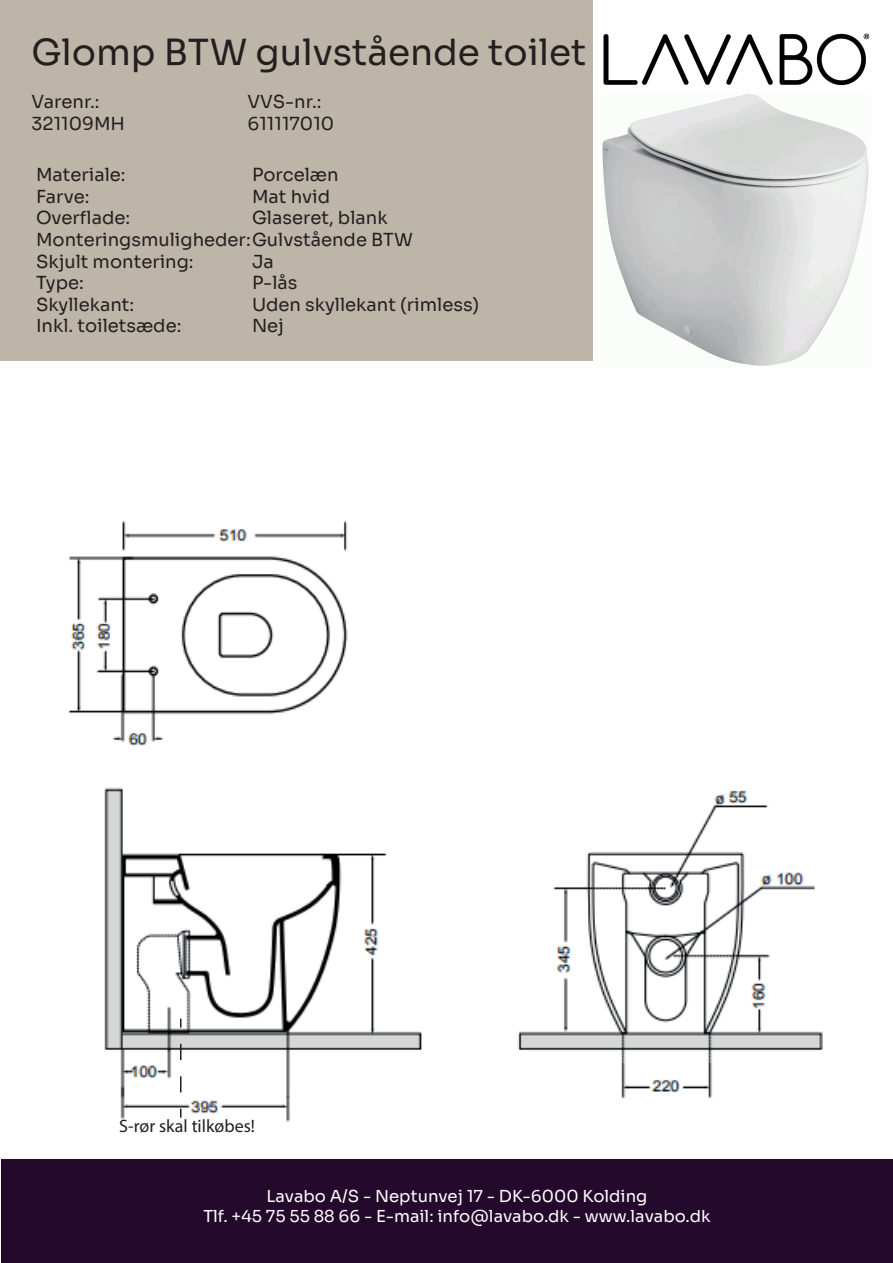
<style>
.page{position:relative;width:893px;height:1263px;background:#fff}
.page>*{position:absolute;margin:0;border:0;box-sizing:border-box;transform-origin:0 0}
.t1{font:36px "Sora";color:#231f20}
.t2{font:18px/21.6px "Sora";color:#231f20}
.t3{font:18px "Myriad Pro";color:#231f20}
.t4{font:16.5px/19.8px "Sora";color:#fff;text-align:center}
</style>
<div class="page">
<div style="left:2px;top:1159px;width:891px;height:104px;background:#24092c"></div>
<div style="left:0;top:0;width:592px;height:360px;background:#bdb5a7"></div>
<img style="left:68px;top:521px;width:755px;height:601px">
<img style="left:602px;top:94px;width:267px;height:272px">
<img style="left:603px;top:33px;width:267px;height:53px">
<svg style="left:180px;top:1019px;width:2px;height:9px"></svg>
<svg style="left:180px;top:1044px;width:2px;height:56px"></svg>
<svg style="left:180px;top:1109px;width:2px;height:9px"></svg>
<h1 class="t1" style="left:32px;top:22px;width:556px">Glomp BTW gulvstående toilet</h1>
<p class="t2" style="left:32px;top:89px;width:70px">Varenr.:</p>
<p class="t2" style="left:248px;top:89px;width:75px">VVS-nr.:</p>
<p class="t2" style="left:32px;top:111px;width:95px">321109MH</p>
<p class="t2" style="left:248px;top:111px;width:88px">611117010</p>
<p class="t2" style="left:36px;top:162px;width:91px">Materiale:</p>
<p class="t2" style="left:252px;top:162px;width:88px">Porcelæn</p>
<p class="t2" style="left:36px;top:184px;width:55px">Farve:</p>
<p class="t2" style="left:252px;top:184px;width:80px">Mat hvid</p>
<p class="t2" style="left:36px;top:205px;width:96px">Overflade:</p>
<p class="t2" style="left:36px;top:205px;width:378px;text-indent:216px">Glaseret, blank<br>Monteringsmuligheder: Gulvstående BTW<br>Skjult montering:</p>
<p class="t2" style="left:252px;top:249px;width:23px">Ja</p>
<p class="t2" style="left:36px;top:270px;width:49px">Type:</p>
<p class="t2" style="left:252px;top:270px;width:47px">P-lås</p>
<p class="t2" style="left:36px;top:292px;width:100px">Skyllekant:</p>
<p class="t2" style="left:252px;top:292px;width:229px">Uden skyllekant (rimless)</p>
<p class="t2" style="left:36px;top:313px;width:147px">Inkl. toiletsæde:</p>
<p class="t2" style="left:252px;top:313px;width:34px">Nej</p>
<p class="t3" style="left:119px;top:1115px;width:137px">S-rør skal tilkøbes!</p>
<p class="t4" style="left:203px;top:1184px;width:509px">Lavabo A/S - Neptunvej 17 - DK-6000 Kolding<br>Tlf. +45 75 55 88 66 - E-mail: info@lavabo.dk - www.lavabo.dk</p>
</div>
